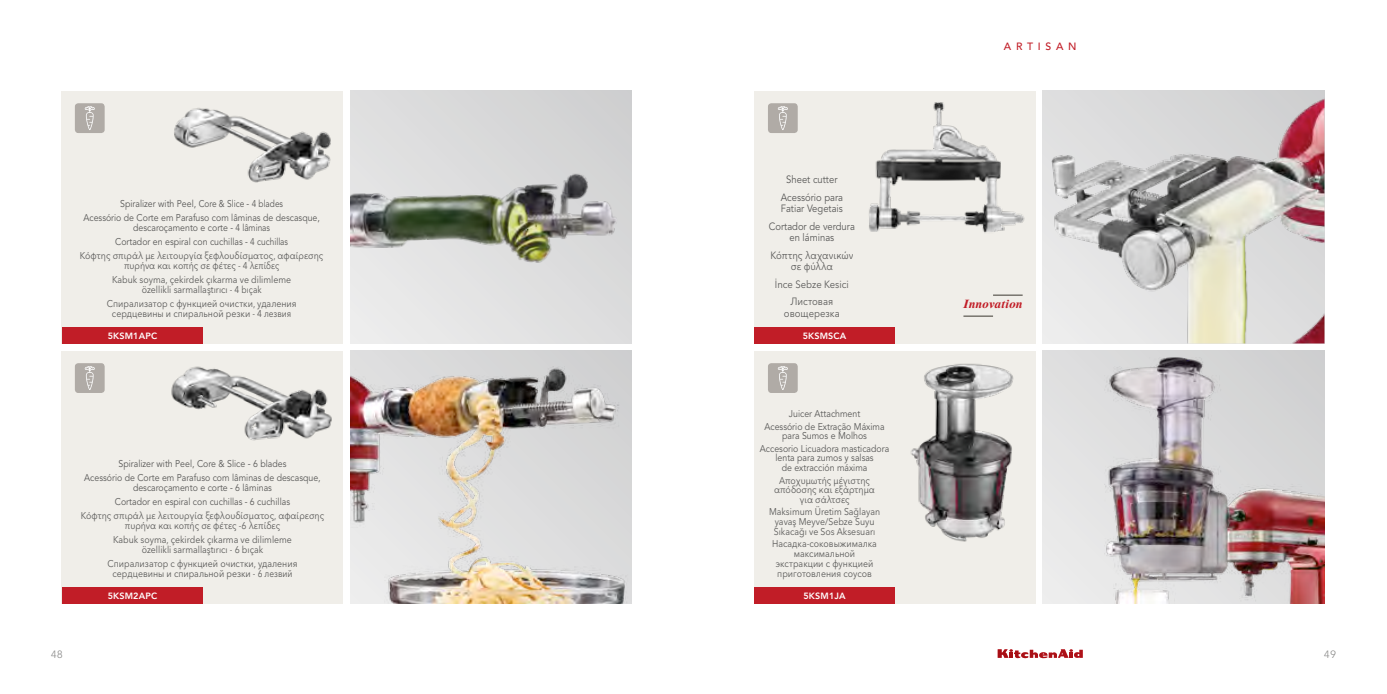
<style>
.page{position:relative;width:1387px;height:694px;background:#fff}
.page>*{position:absolute;margin:0;border:0;box-sizing:border-box;transform-origin:0 0}
.t1{font:italic 700 12px "Times Ten LT Std";color:#c11d27}
.t2{font:10.5px/17.7px "Avenir LT Std";color:#575756;text-align:center;scale:.9 1}
.t3{font:10.5px/11.2px "Avenir Next W1 G";color:#575756;text-align:center;scale:.9 1}
.t4{font:500 10.5px "Avenir LT Std";letter-spacing:.45em;color:#c11d27}
.t5{font:300 10.5px "Avenir LT Std";color:#878786}
.t6{font:9.75px/9.8px "Avenir Next W1 G";color:#575756;text-align:center;scale:.9 1}
.t7{font:9.75px/14px "Avenir LT Std";color:#575756;text-align:center;scale:.9 1}
.t8{font:800 9px "Avenir LT Std";letter-spacing:.015em;color:#fff}
</style>
<div class="page">
<div style="left:62px;top:350px;width:281px;height:253px;background:#f0eee9"></div>
<div style="left:754px;top:90px;width:281px;height:253px;background:#f0eee9"></div>
<div style="left:754px;top:350px;width:281px;height:253px;background:#f0eee9"></div>
<div style="left:62px;top:90px;width:281px;height:253px;background:#f0eee9"></div>
<hr style="left:992px;top:294px;width:30px;height:1px;background:#3b3830">
<svg style="left:963px;top:315px;width:29px;height:1px"></svg>
<img style="left:869px;top:102px;width:156px;height:131px">
<div style="left:754px;top:327px;width:140px;height:16px;background:#c11d27"></div>
<div style="left:754px;top:586px;width:140px;height:17px;background:#c11d27"></div>
<div style="left:75px;top:103px;width:30px;height:30px;background:#b0aba6;border-radius:3px"></div>
<svg style="left:84px;top:106px;width:11px;height:24px"></svg>
<div style="left:75px;top:363px;width:30px;height:29px;background:#b0aba6;border-radius:3px"></div>
<svg style="left:84px;top:366px;width:11px;height:24px"></svg>
<div style="left:767px;top:103px;width:30px;height:30px;background:#b0aba6;border-radius:3px"></div>
<svg style="left:778px;top:106px;width:10px;height:24px"></svg>
<div style="left:767px;top:363px;width:30px;height:29px;background:#b0aba6;border-radius:3px"></div>
<svg style="left:777px;top:366px;width:11px;height:24px"></svg>
<div style="left:63px;top:586px;width:140px;height:17px;background:#c11d27"></div>
<div style="left:63px;top:327px;width:140px;height:16px;background:#c11d27"></div>
<svg style="left:997px;top:649px;width:85px;height:8px"></svg>
<img style="left:156px;top:90px;width:187px;height:93px">
<img style="left:910px;top:358px;width:126px;height:205px">
<img style="left:171px;top:366px;width:161px;height:75px">
<img style="left:350px;top:90px;width:281px;height:253px">
<img style="left:350px;top:350px;width:281px;height:253px">
<img style="left:1042px;top:350px;width:282px;height:253px">
<img style="left:1042px;top:90px;width:282px;height:253px">
<p class="t7" style="left:83px;top:197px;width:264px">Spiralizer with Peel, Core &amp; Slice - 4 blades<br>Acessório de Corte em Parafuso com lâminas de descasque,</p>
<p class="t7" style="left:115px;top:221px;width:194px">descaroçamento e corte - 4 lâminas<br>Cortador en espiral con cuchillas - 4 cuchillas</p>
<p class="t6" style="left:80px;top:251px;width:272px">Κόφτης σπιράλ με λειτουργία ξεφλουδίσματος, αφαίρεσης πυρήνα και κοπής σε φέτες - 4 λεπίδες</p>
<p class="t6" style="left:112px;top:274px;width:200px">Kabuk soyma, çekirdek çıkarma ve dilimleme özellikli sarmallaştırıcı - 4 bıçak</p>
<p class="t6" style="left:107px;top:298px;width:212px">Спирализатор с функцией очистки, удаления сердцевины и спиральной резки - 4 лезвия</p>
<p class="t2" style="left:780px;top:171px;width:71px">Sheet cutter<br>Acessório para</p>
<p class="t2" style="left:768px;top:200px;width:97px">Fatiar Vegetais<br>Cortador de verdura</p>
<p class="t2" style="left:789px;top:229px;width:51px">en láminas</p>
<p class="t3" style="left:770px;top:249px;width:94px">Κόπτης λαχανικών σε φύλλα</p>
<p class="t3" style="left:774px;top:275px;width:84px;line-height:17.7px">İnce Sebze Kesici<br>Листовая</p>
<p class="t3" style="left:783px;top:307px;width:64px">овощерезка</p>
<p class="t8" style="left:108px;top:330px;width:51px">5KSM1APC</p>
<p class="t8" style="left:802px;top:330px;width:45px">5KSMSCA</p>
<p class="t7" style="left:84px;top:457px;width:264px">Spiralizer with Peel, Core &amp; Slice - 6 blades<br>Acessório de Corte em Parafuso com lâminas de descasque,</p>
<p class="t7" style="left:115px;top:480px;width:196px">descaroçamento e corte - 6 lâminas<br>Cortador en espiral con cuchillas - 6 cuchillas</p>
<p class="t6" style="left:81px;top:510px;width:272px">Κόφτης σπιράλ με λειτουργία ξεφλουδίσματος, αφαίρεσης πυρήνα και κοπής σε φέτες -6 λεπίδες</p>
<p class="t6" style="left:113px;top:534px;width:200px">Kabuk soyma, çekirdek çıkarma ve dilimleme özellikli sarmallaştırıcı - 6 bıçak</p>
<p class="t6" style="left:108px;top:558px;width:212px">Спирализатор с функцией очистки, удаления сердцевины и спиральной резки - 6 лезвий</p>
<p class="t8" style="left:108px;top:589px;width:51px">5KSM2APC</p>
<p class="t5" style="left:51px;top:648px;width:13px">48</p>
<p class="t7" style="left:764px;top:407px;width:135px;line-height:12.3px">Juicer Attachment<br>Acessório de Extração Máxima</p>
<p class="t7" style="left:759px;top:430px;width:145px;line-height:12.3px">para Sumos e Molhos<br>Accesorio Licuadora masticadora</p>
<p class="t7" style="left:775px;top:453px;width:111px;line-height:9.8px">lenta para zumos y salsas de extracción máxima</p>
<p class="t6" style="left:774px;top:475px;width:113px">Αποχυμωτής μέγιστης απόδοσης και εξάρτημα για σάλτσες</p>
<p class="t6" style="left:769px;top:506px;width:125px">Maksimum Üretim Sağlayan yavaş Meyve/Sebze Suyu<br>Sıkacağı ve Sos Aksesuarı</p>
<p class="t6" style="left:772px;top:538px;width:118px">Насадка-соковыжималка максимальной экстракции с функцией приготовления соусов</p>
<p class="t8" style="left:803px;top:589px;width:44px">5KSM1JA</p>
<p class="t4" style="left:1003px;top:40px;width:74px">ARTISAN</p>
<p class="t1" style="left:963px;top:297px;width:61px">Innovation</p>
<p class="t5" style="left:1323px;top:648px;width:13px">49</p>
</div>
